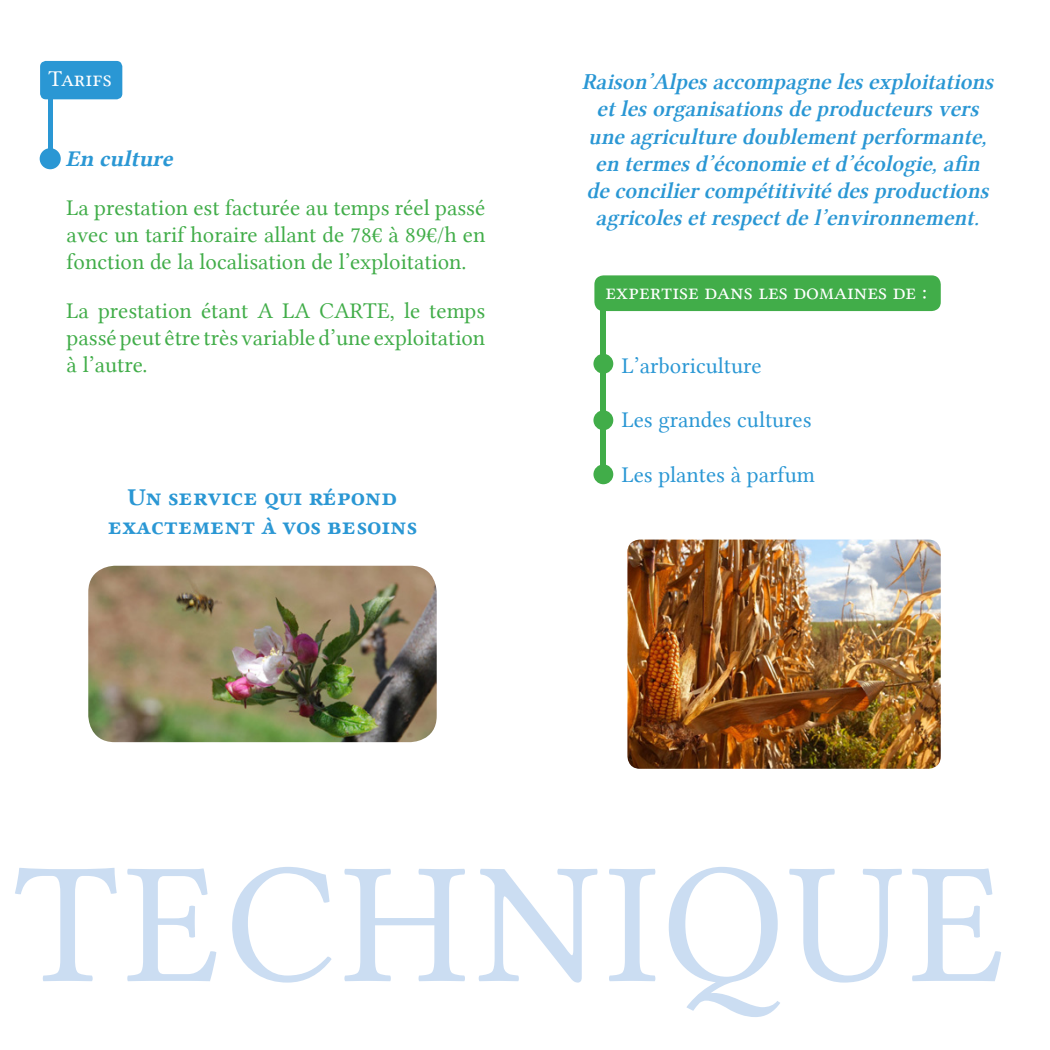
<style>
.page{position:relative;width:1050px;height:1050px;background:#fff}
.page>*{position:absolute;margin:0;border:0;box-sizing:border-box;transform-origin:0 0}
.t1{font:173.25px "Lin Libertine Capitals";letter-spacing:.035em;color:#cbddf2}
.t2{font:24.5px/29.4px "Lin Libertine Capitals B";color:#2a97d4;text-align:center}
.t3{font:22.75px/27.3px "Lin Libertine Slanted Z";color:#2a97d4;text-align:center}
.t4{font:22.75px/27.3px "Lin Libertine";color:#41ad49;text-align:justify}
.t5{font:22.75px "Lin Libertine";color:#2a97d4}
.t6{font:22.75px "Lin Libertine Capitals";color:#fff}
.t7{font:22.75px "Lin Libertine Slanted B";color:#2a97d4}
</style>
<div class="page">
<div style="left:40px;top:61px;width:82px;height:38px;background:#2a97d4;border-radius:6px"></div>
<div style="left:48px;top:87px;width:5px;height:67px;background:#2a97d4"></div>
<div style="left:40px;top:148px;width:21px;height:21px;background:#2a97d4;border-radius:50%"></div>
<img style="left:627px;top:540px;width:314px;height:229px">
<div style="left:601px;top:304px;width:5px;height:171px;background:#41ad49"></div>
<div style="left:594px;top:275px;width:347px;height:36px;background:#41ad49;border-radius:9px"></div>
<div style="left:593px;top:354px;width:20px;height:20px;background:#41ad49;border-radius:50%"></div>
<div style="left:593px;top:410px;width:20px;height:20px;background:#41ad49;border-radius:50%"></div>
<div style="left:593px;top:464px;width:20px;height:20px;background:#41ad49;border-radius:50%"></div>
<img style="left:88px;top:566px;width:349px;height:176px">
<p class="t6" style="left:49px;top:66px;width:65px">Tarifs</p>
<p class="t7" style="left:66px;top:143px;width:109px">En culture</p>
<p class="t4" style="left:67px;top:194px;width:420px">La prestation est facturée au temps réel passé avec un tarif horaire allant de 78€ à 89€/h en fonction de la localisation de l’exploitation.</p>
<p class="t4" style="left:67px;top:297px;width:420px">La prestation étant A LA CARTE, le temps passé peut être très variable d’une exploitation à l’autre.</p>
<p class="t2" style="left:108px;top:482px;width:311px">Un service qui répond exactement à vos besoins</p>
<p class="t3" style="left:582px;top:69px;width:413px">Raison’Alpes accompagne les exploitations et les organisations de producteurs vers une agriculture doublement performante, en termes d’économie et d’écologie, afin de concilier compétitivité des productions agricoles et respect de l’environnement.</p>
<p class="t6" style="left:606px;top:279px;width:323px">expertise dans les domaines de :</p>
<p class="t5" style="left:622px;top:352px;width:141px">L’arboriculture</p>
<p class="t5" style="left:622px;top:407px;width:191px">Les grandes cultures</p>
<p class="t5" style="left:622px;top:462px;width:195px">Les plantes à parfum</p>
<h1 class="t1" style="left:14px;top:826px;width:993px">TECHNIQUE</h1>
</div>
